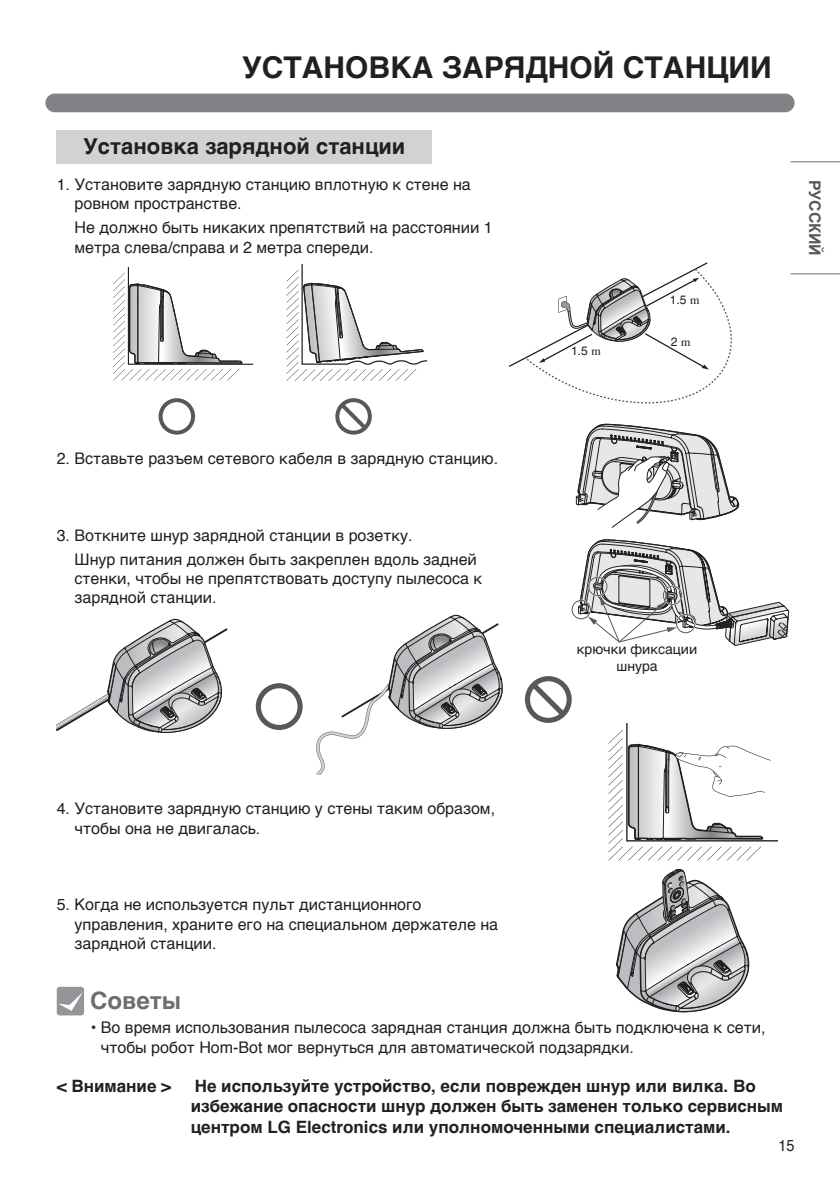
<style>
.page{position:relative;width:840px;height:1191px;background:#fff}
.page>*{position:absolute;margin:0;border:0;box-sizing:border-box;transform-origin:0 0}
.t1{font:700 30px "Helvetica";color:#231f20}
.t2{font:700 24px "Helvetica";color:#6d6e71}
.t3{font:700 22px "Helvetica";color:#231f20}
.t4{font:700 17px/20.4px "Helvetica";color:#231f20}
.t5{font:16px/19.2px "Helvetica";color:#231f20}
.t6{font:700 16px "Arial";color:#57585a}
.t7{font:16px "Helvetica";color:#231f20;scale:.9 1}
.t8{font:14px/16.8px "Helvetica";color:#231f20;text-align:center}
.t9{font:12.2px "Helvetica";color:#231f20}
</style>
<div class="page">
<div style="left:45px;top:94px;width:749px;height:18px;background:#808285;border-radius:9px"></div>
<hr style="left:790px;top:161px;width:49px;height:1px;background:#6d6e71">
<hr style="left:790px;top:273px;width:49px;height:1px;background:#6d6e71">
<svg style="left:616px;top:869px;width:133px;height:143px"></svg>
<svg style="left:608px;top:723px;width:169px;height:137px"></svg>
<svg style="left:158px;top:398px;width:37px;height:36px"></svg>
<svg style="left:335px;top:398px;width:36px;height:36px"></svg>
<svg style="left:113px;top:267px;width:140px;height:113px"></svg>
<svg style="left:286px;top:264px;width:141px;height:117px"></svg>
<svg style="left:256px;top:683px;width:46px;height:47px"></svg>
<svg style="left:57px;top:619px;width:171px;height:114px"></svg>
<svg style="left:524px;top:676px;width:47px;height:47px"></svg>
<svg style="left:316px;top:615px;width:187px;height:160px"></svg>
<div style="left:57px;top:130px;width:374px;height:34px;background:#d1d2d4"></div>
<div style="left:57px;top:986px;width:27px;height:29px;background:#939598;border-radius:3px"></div>
<svg style="left:59px;top:992px;width:24px;height:19px"></svg>
<div style="left:571px;top:599px;width:19px;height:20px;border:2px solid #fff;border-radius:50%"></div>
<div style="left:571px;top:600px;width:19px;height:19px;border:1px solid #57585a;border-radius:50%"></div>
<svg style="left:577px;top:539px;width:211px;height:107px"></svg>
<svg style="left:575px;top:424px;width:163px;height:104px"></svg>
<svg style="left:509px;top:262px;width:222px;height:141px"></svg>
<h1 class="t1" style="left:242px;top:43px;width:531px">УСТАНОВКА ЗАРЯДНОЙ СТАНЦИИ</h1>
<h3 class="t3" style="left:83px;top:129px;width:323px">Установка зарядной станции</h3>
<p class="t5" style="left:74px;top:175px;width:397px;text-indent:-18px">1. Установите зарядную станцию вплотную к стене на ровном пространстве.</p>
<p class="t5" style="left:74px;top:219px;width:419px">Не должно быть никаких препятствий на расстоянии 1 метра слева/справа и 2 метра спереди.</p>
<p class="t5" style="left:57px;top:449px;width:442px">2. Вставьте разъем сетевого кабеля в зарядную станцию.</p>
<p class="t5" style="left:74px;top:523px;width:403px;line-height:24px;text-indent:-18px">3. Воткните шнур зарядной станции в розетку.<br>Шнур питания должен быть закреплен вдоль задней</p>
<p class="t5" style="left:74px;top:569px;width:409px">стенки, чтобы не препятствовать доступу пылесоса к зарядной станции.</p>
<p class="t9" style="left:570px;top:344px;width:18px">1.5</p>
<p class="t9" style="left:669px;top:293px;width:18px">1.5</p>
<p class="t9" style="left:670px;top:335px;width:8px">2</p>
<p class="t8" style="left:576px;top:641px;width:122px">крючки фиксации шнура</p>
<p class="t6" style="left:824px;top:180px;width:78px;rotate:90deg">РУССКИЙ</p>
<p class="t5" style="left:74px;top:799px;width:422px;text-indent:-18px">4. Установите зарядную станцию у стены таким образом, чтобы она не двигалась.</p>
<p class="t5" style="left:74px;top:895px;width:425px;text-indent:-18px">5. Когда не используется пульт дистанционного управления, храните его на специальном держателе на зарядной станции.</p>
<h2 class="t2" style="left:90px;top:981px;width:92px">Советы</h2>
<p class="t5" style="left:101px;top:1018px;width:665px;text-indent:-10px">• Во время использования пылесоса зарядная станция должна быть подключена к сети, чтобы робот Hom-Bot мог вернуться для автоматической подзарядки.</p>
<p class="t4" style="left:57px;top:1076px;width:116px">&lt; Внимание &gt;</p>
<p class="t4" style="left:191px;top:1076px;width:593px">Не используйте устройство, если поврежден шнур или вилка. Во избежание опасности шнур должен быть заменен только сервисным центром LG Electronics или уполномоченными специалистами.</p>
<p class="t7" style="left:778px;top:1135px;width:19px">15</p>
</div>
